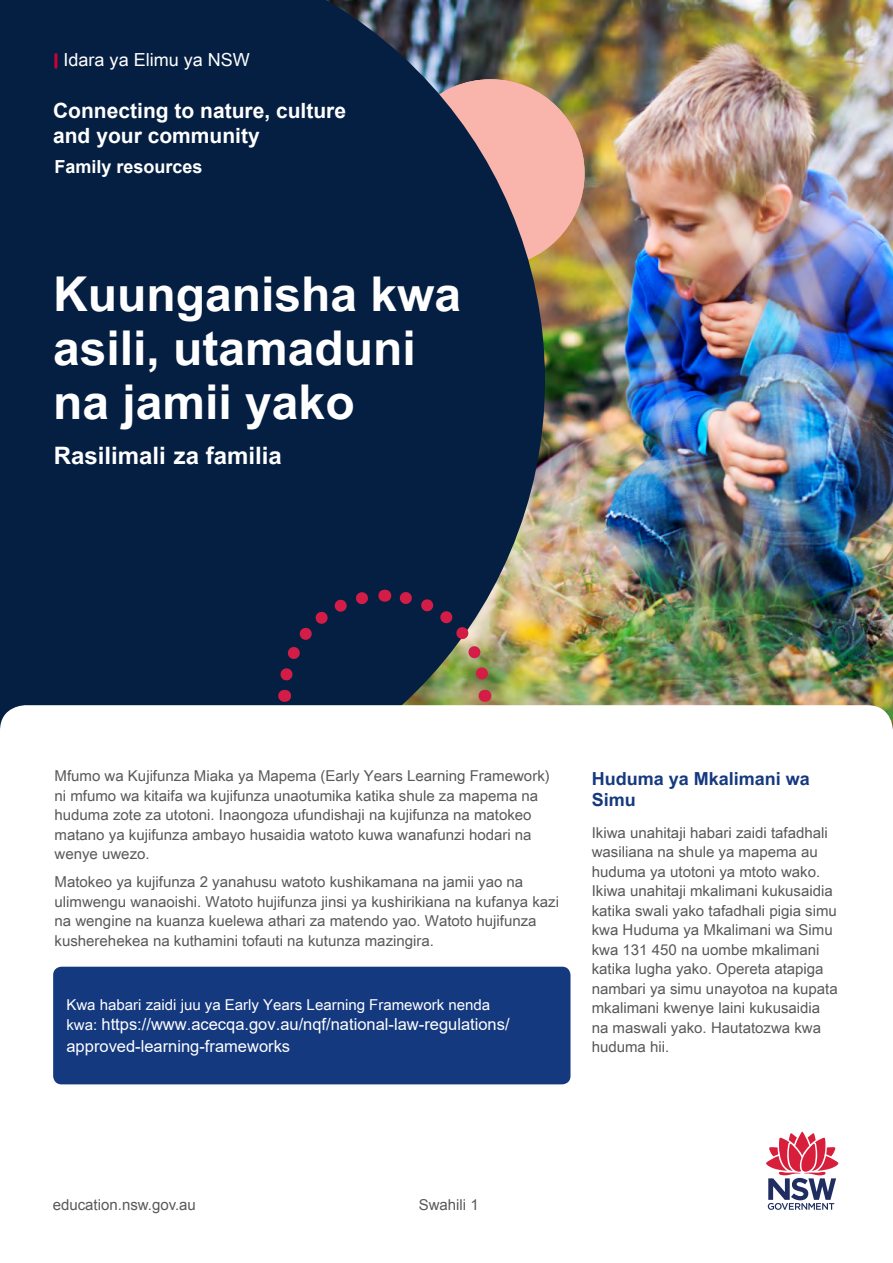
<style>
.page{position:relative;width:893px;height:1263px;background:#fff}
.page>*{position:absolute;margin:0;border:0;box-sizing:border-box;transform-origin:0 0}
.t1{font:700 48px/54px "Arial Unicode MS";color:#fff}
.H2_white{font:700 24px "Arial Unicode MS";color:#fff}
.t2{font:700 21px/25.2px "Arial";color:#fff}
.t3{font:700 18px/21px "Arial Unicode MS";color:#15397f}
.t4{font:18px "Arial Unicode MS";color:#fff}
.t5{font:700 18px "Arial";color:#fff}
.Bodytxt_1_white{font:16.5px/21.5px "Arial";color:#fff}
.Bodytxt_1{font:15px/19.5px "Arial Unicode MS";color:#58595b}
.Bodytxt_1_white-2{font:15px "Arial Unicode MS";color:#fff}
.t6{font:15px "Arial";color:#58595b}
.s1{font-family:"Arial Unicode MS";font-size:15px}
</style>
<div class="page">
<img style="left:545px;top:0;width:348px;height:725px">
<svg style="left:766px;top:1131px;width:73px;height:79px"></svg>
<div style="left:397px;top:79px;width:188px;height:188px;background:#f9b5ac;border-radius:50%"></div>
<svg style="left:0;top:0;width:545px;height:725px;background:#142947"></svg>
<svg style="left:272px;top:583px;width:225px;height:122px;background:#2c3649"></svg>
<div style="left:0;top:705px;width:893px;height:392px;background:#fff;border-radius:26px"></div>
<svg style="left:53px;top:55px;width:4px;height:12px"></svg>
<div style="left:53px;top:967px;width:517px;height:117px;background:#15397f;border-radius:9px"></div>
<p class="t4" style="left:64px;top:47px;width:188px">Idara ya Elimu ya NSW</p>
<h3 class="t2" style="left:53px;top:99px;width:294px">Connecting to nature, culture and your community</h3>
<p class="t5" style="left:54px;top:154px;width:150px">Family resources</p>
<h1 class="t1" style="left:53px;top:268px;width:410px">Kuunganisha kwa asili, utamaduni na jamii yako</h1>
<h2 class="H2_white" style="left:54px;top:438px;width:229px">Rasilimali za familia</h2>
<p class="Bodytxt_1" style="left:55px;top:766px;width:497px">Mfumo wa Kujifunza Miaka ya Mapema (Early Years Learning Framework) ni mfumo wa kitaifa wa kujifunza unaotumika katika shule za mapema na huduma zote za utotoni. Inaongoza ufundishaji na kujifunza na matokeo matano ya kujifunza ambayo husaidia watoto kuwa wanafunzi hodari na wenye uwezo.</p>
<p class="Bodytxt_1" style="left:55px;top:872px;width:506px">Matokeo ya kujifunza 2 yanahusu watoto kushikamana na jamii yao na ulimwengu wanaoishi. Watoto hujifunza jinsi ya kushirikiana na kufanya kazi na wengine na kuanza kuelewa athari za matendo yao. Watoto hujifunza kusherehekea na kuthamini tofauti na kutunza mazingira.</p>
<p class="Bodytxt_1_white-2" style="left:66px;top:993px;width:425px">Kwa habari zaidi juu ya Early Years Learning Framework nenda</p>
<p class="Bodytxt_1_white" style="left:66px;top:1013px;width:445px"><span class="s1">kwa:</span> https://www.acecqa.gov.au/nqf/national-law-regulations/ approved-learning-frameworks</p>
<h3 class="t3" style="left:592px;top:768px;width:220px">Huduma ya Mkalimani wa<br>Simu</h3>
<p class="Bodytxt_1" style="left:592px;top:822px;width:247px">Ikiwa unahitaji habari zaidi tafadhali wasiliana na shule ya mapema au huduma ya utotoni ya mtoto wako.<br>Ikiwa unahitaji mkalimani kukusaidia katika swali yako tafadhali pigia simu kwa Huduma ya Mkalimani wa Simu kwa 131 450 na uombe mkalimani katika lugha yako. Opereta atapiga nambari ya simu unayotoa na kupata mkalimani kwenye laini kukusaidia na maswali yako. Hautatozwa kwa huduma hii.</p>
<p class="t6" style="left:53px;top:1195px;width:145px">education.nsw.gov.au</p>
<p class="t6" style="left:419px;top:1194px;width:62px">Swahili 1</p>
</div>
